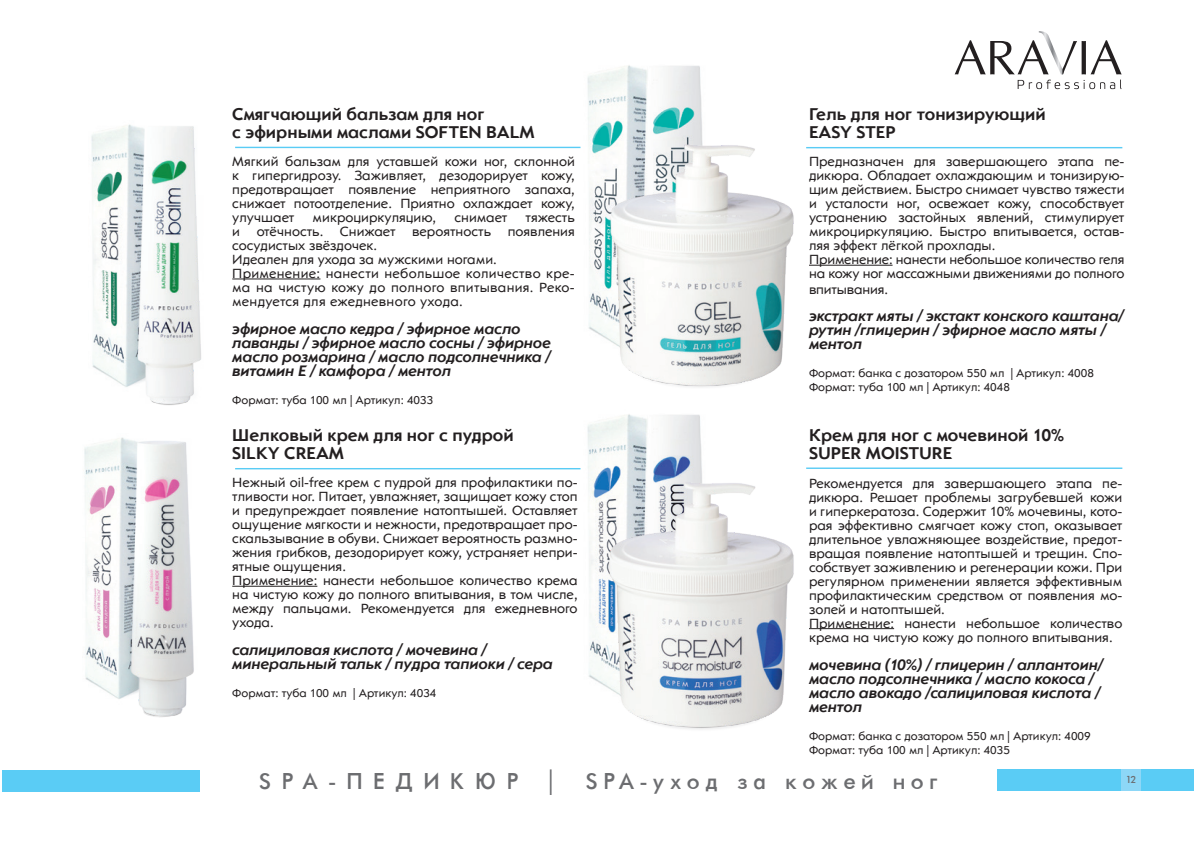
<style>
.page{position:relative;width:1196px;height:844px;background:#fff}
.page>*{position:absolute;margin:0;border:0;box-sizing:border-box;transform-origin:0 0}
.t1{font:25.6px "Futura";letter-spacing:.2em;color:#6c6d70}
.t2{font:700 18px "Opel Sans";color:#231f20}
.t3{font:italic 700 16px/14px "Opel Sans";letter-spacing:-.01em;color:#231f20}
.t4{font:14px/14px "Opel Sans";color:#231f20;text-align:justify}
.t5{font:12px "Opel Sans";color:#231f20}
.t6{font:11.4px "Futura";color:#6c6d70}
.s1{font-family:"Futura BT"}
</style>
<div class="page">
<div style="left:2px;top:770px;width:198px;height:21px;background:#5accf5"></div>
<div style="left:997px;top:769px;width:196px;height:22px;background:#5accf5"></div>
<div style="left:1121px;top:769px;width:19px;height:22px;background:#8dd7f7"></div>
<svg style="left:1017px;top:80px;width:104px;height:9px"></svg>
<svg style="left:955px;top:31px;width:166px;height:43px"></svg>
<img style="left:574px;top:414px;width:128px;height:56px">
<img style="left:574px;top:65px;width:128px;height:269px">
<img style="left:598px;top:123px;width:215px;height:264px">
<hr style="left:808px;top:628px;width:86px;height:1px;background:#231f20">
<hr style="left:808px;top:265px;width:84px;height:1px;background:#231f20">
<hr style="left:232px;top:279px;width:88px;height:1px;background:#231f20">
<hr style="left:232px;top:586px;width:85px;height:1px;background:#231f20">
<hr style="left:806px;top:467px;width:316px;height:2px;background:#5accf5">
<hr style="left:806px;top:147px;width:316px;height:1px;background:#5accf5">
<hr style="left:235px;top:147px;width:345px;height:1px;background:#5accf5">
<hr style="left:235px;top:468px;width:345px;height:1px;background:#5accf5">
<img style="left:91px;top:124px;width:110px;height:281px">
<img style="left:84px;top:442px;width:30px;height:254px">
<img style="left:114px;top:437px;width:121px;height:280px">
<img style="left:585px;top:462px;width:209px;height:267px">
<p class="t2" style="left:232px;top:102px;width:254px">Смягчающий бальзам для ног</p>
<p class="t2" style="left:232px;top:120px;width:304px">с эфирными маслами SOFTEN BALM</p>
<p class="t4" style="left:232px;top:154px;width:344px">Мягкий бальзам для уставшей кожи ног, склонной к гипергидрозу. Заживляет, дезодорирует кожу, предотвращает появление неприятного запаха, снижает потоотделение. Приятно охлаждает кожу, улучшает</p>
<p class="t4" style="left:232px;top:210px;width:344px;text-indent:293px">тяжесть и отёчность. Снижает вероятность появления сосудистых звёздочек.</p>
<p class="t4" style="left:232px;top:252px;width:266px">Идеален для ухода за мужскими ногами.</p>
<p class="t4" style="left:232px;top:266px;width:344px">Применение: нанести небольшое количество кре&shy;ма на чистую кожу до полного впитывания. Реко&shy;мендуется для ежедневного ухода.</p>
<p class="t3" style="left:232px;top:321px;width:320px">эфирное масло кедра / эфирное масло лаванды / эфирное масло сосны / эфирное масло розмарина / масло подсолнечника / витамин Е / камфора / ментол</p>
<p class="t5" style="left:232px;top:393px;width:202px">Формат: туба 100 мл | Артикул: 4033</p>
<p class="t2" style="left:232px;top:424px;width:283px">Шелковый крем для ног с пудрой</p>
<p class="t2" style="left:232px;top:442px;width:113px">SILKY CREAM</p>
<p class="t4" style="left:232px;top:475px;width:347px">Нежный oil-free крем с пудрой для профилактики по&shy;тливости ног. Питает, увлажняет, защищает кожу стоп и предупреждает появление натоптышей. Оставляет ощущение мягкости и нежности, предотвращает про&shy;скальзывание в обуви. Снижает вероятность размно&shy;жения грибков, дезодорирует кожу, устраняет непри&shy;ятные ощущения.</p>
<p class="t4" style="left:232px;top:573px;width:347px">Применение: нанести небольшое количество крема на чистую кожу до полного впитывания, в том числе, между пальцами. Рекомендуется для ежедневного ухода.</p>
<p class="t3" style="left:232px;top:642px;width:322px">салициловая кислота / мочевина / минеральный тальк / пудра тапиоки / сера</p>
<p class="t5" style="left:232px;top:686px;width:206px">Формат: туба 100 мл | Артикул: 4034</p>
<p class="t4" style="left:312px;top:210px;width:125px">микроциркуляцию,</p>
<p class="t4" style="left:454px;top:210px;width:54px">снимает</p>
<p class="t2" style="left:808px;top:103px;width:238px">Гель для ног тонизирующий</p>
<p class="t2" style="left:808px;top:121px;width:88px">EASY STEP</p>
<p class="t4" style="left:808px;top:154px;width:317px">Предназначен для завершающего этапа пе&shy;дикюра. Обладает охлаждающим и тонизирую&shy;щим действием. Быстро снимает чувство тяжести и усталости ног, освежает кожу, способствует устранению застойных явлений, стимулирует микроциркуляцию. Быстро впитывается, остав&shy;ляя эффект лёгкой прохлады.</p>
<p class="t4" style="left:808px;top:252px;width:317px">Применение: нанести небольшое количество геля на кожу ног массажными движениями до полного</p>
<p class="t4" style="left:808px;top:282px;width:81px">впитывания.</p>
<p class="t3" style="left:808px;top:308px;width:316px">экстракт мяты / экстакт конского каштана/ рутин /глицерин / эфирное масло мяты / ментол</p>
<p class="t5" style="left:808px;top:366px;width:286px">Формат: банка с дозатором 550 мл | Артикул: 4008</p>
<p class="t5" style="left:808px;top:380px;width:202px">Формат: туба 100 мл | Артикул: 4048</p>
<p class="t2" style="left:808px;top:424px;width:257px">Крем для ног с мочевиной 10%</p>
<p class="t2" style="left:808px;top:442px;width:145px">SUPER MOISTURE</p>
<p class="t4" style="left:808px;top:476px;width:315px">Рекомендуется для завершающего этапа пе&shy;дикюра. Решает проблемы загрубевшей кожи и гиперкератоза. Содержит 10% мочевины, кото&shy;рая эффективно смягчает кожу стоп, оказывает длительное увлажняющее воздействие, предот&shy;вращая появление натоптышей и трещин. Спо&shy;собствует заживлению и регенерации кожи. При регулярном применении является эффективным профилактическим средством от появления мо&shy;золей и натоптышей.</p>
<p class="t4" style="left:808px;top:616px;width:315px">Применение: нанести небольшое количество крема на чистую кожу до полного впитывания.</p>
<p class="t3" style="left:808px;top:657px;width:295px">мочевина (10%) / глицерин / аллантоин/ масло подсолнечника / масло кокоса / масло авокадо /салициловая кислота / ментол</p>
<p class="t5" style="left:808px;top:729px;width:283px">Формат: банка с дозатором 550 мл | Артикул: 4009</p>
<p class="t5" style="left:808px;top:743px;width:202px">Формат: туба 100 мл | Артикул: 4035</p>
<h1 class="t1" style="left:258px;top:769px;width:681px">S P A - П Е Д И К Ю Р <span class="s1">|</span> SPA-уход за кожей ног</h1>
<p class="t6" style="left:1126px;top:774px;width:11px">12</p>
</div>
